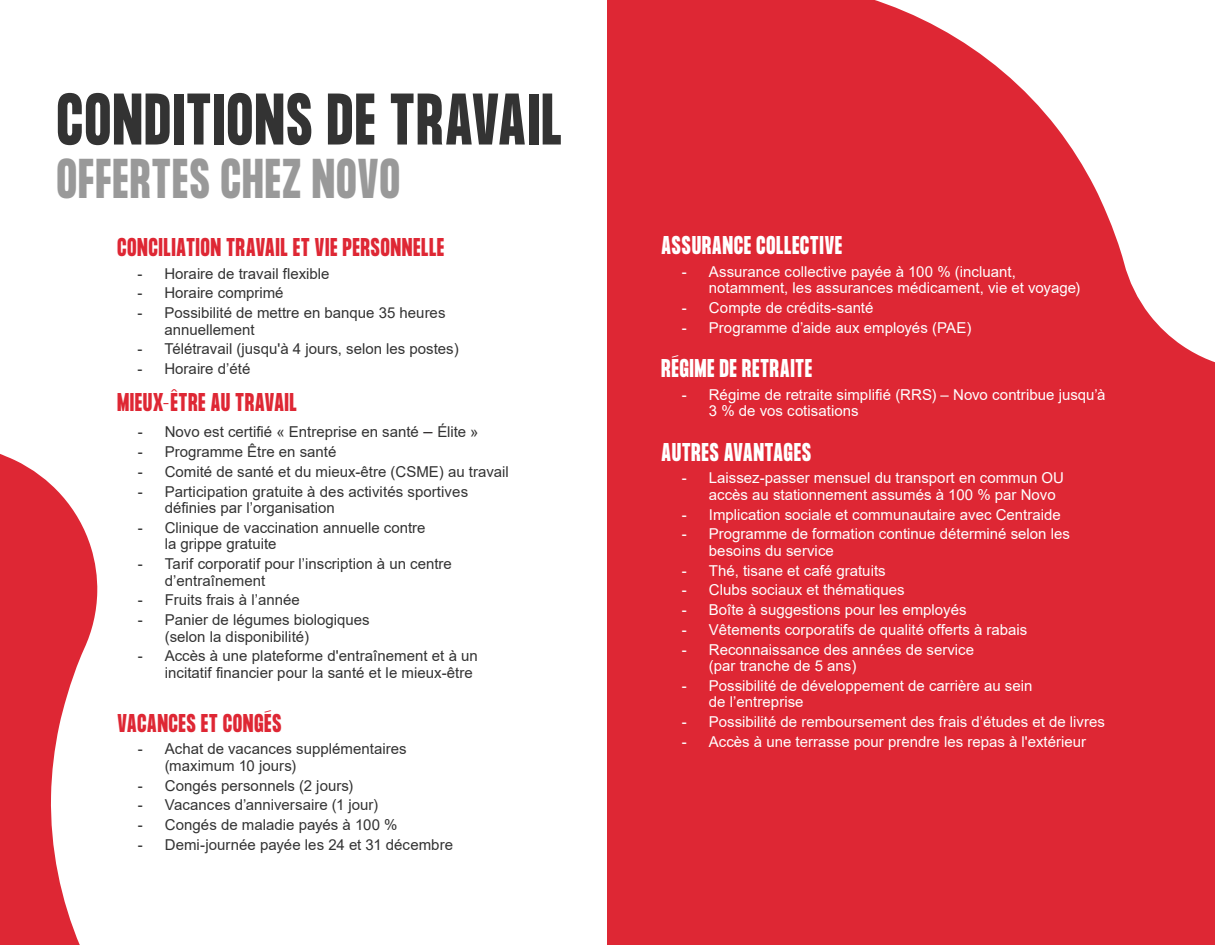
<style>
.page{position:relative;width:1215px;height:945px;background:#fff}
.page>*{position:absolute;margin:0;border:0;box-sizing:border-box;transform-origin:0 0}
.t1{font:700 63.75px "Formula Condensed";letter-spacing:.045em;color:#333}
.t2{font:700 49.05px "Formula Condensed";letter-spacing:.045em;color:#999}
.t3{font:700 22.5px "Formula Condensed";letter-spacing:.05em;color:#de2734}
.t4{font:700 22.5px "Formula Condensed";letter-spacing:.05em;color:#fff}
.t5{font:15px/16.5px "Arial";color:#333}
.t6{font:15px/16.5px "Arial";color:#fff}
.s1{font-size:16.5px;color:#231f20}
</style>
<div class="page">
<div style="left:608px;top:0;width:607px;height:945px;background:#de2734"></div>
<svg style="left:0;top:454px;width:98px;height:491px;fill:#de2734"></svg>
<svg style="left:607px;top:0;width:608px;height:376px"></svg>
<p class="t1" style="left:57px;top:81px;width:506px">CONDITIONS DE TRAVAIL</p>
<p class="t2" style="left:57px;top:150px;width:344px">OFFERTES CHEZ NOVO</p>
<h2 class="t3" style="left:117px;top:233px;width:328px">CONCILIATION TRAVAIL ET VIE PERSONNELLE</h2>
<p class="t5" style="left:137px;top:265px;width:194px">- Horaire de travail flexible</p>
<p class="t5" style="left:137px;top:285px;width:148px">- Horaire comprimé</p>
<p class="t5" style="left:164px;top:304px;width:283px;text-indent:-27px">- Possibilité de mettre en banque 35 heures annuellement</p>
<p class="t5" style="left:137px;top:341px;width:323px">- Télétravail (jusqu'à 4 jours, selon les postes)</p>
<p class="t5" style="left:137px;top:360px;width:114px">- Horaire d’été</p>
<h2 class="t3" style="left:117px;top:389px;width:181px">MIEUX- ÊTRE AU TRAVAIL</h2>
<p class="t5" style="left:138px;top:424px;width:342px">- Novo est certifié « Entreprise en santé <span class="s1">–</span> Élite »</p>
<p class="t5" style="left:138px;top:443px;width:200px">- Programme Être en santé</p>
<p class="t5" style="left:138px;top:463px;width:373px">- Comité de santé et du mieux-être (CSME) au travail</p>
<p class="t5" style="left:165px;top:483px;width:305px;text-indent:-27px">- Participation gratuite à des activités sportives définies par l’organisation</p>
<p class="t5" style="left:165px;top:519px;width:262px;text-indent:-27px">- Clinique de vaccination annuelle contre la grippe gratuite</p>
<p class="t5" style="left:165px;top:555px;width:289px;text-indent:-27px">- Tarif corporatif pour l’inscription à un centre d’entraînement</p>
<p class="t5" style="left:138px;top:592px;width:164px">- Fruits frais à l’année</p>
<p class="t5" style="left:165px;top:611px;width:207px;text-indent:-27px">- Panier de légumes biologiques (selon la disponibilité)</p>
<p class="t5" style="left:165px;top:648px;width:315px;text-indent:-27px">- Accès à une plateforme d'entraînement et à un incitatif financier pour la santé et le mieux-être</p>
<h2 class="t3" style="left:117px;top:709px;width:165px">VACANCES ET CONGÉS</h2>
<p class="t5" style="left:165px;top:741px;width:244px;text-indent:-27px">- Achat de vacances supplémentaires (maximum 10 jours)</p>
<p class="t5" style="left:138px;top:777px;width:217px">- Congés personnels (2 jours)</p>
<p class="t5" style="left:138px;top:797px;width:242px">- Vacances d’anniversaire (1 jour)</p>
<p class="t5" style="left:138px;top:817px;width:261px">- Congés de maladie payés à 100 %</p>
<p class="t5" style="left:138px;top:836px;width:317px">- Demi-journée payée les 24 et 31 décembre</p>
<h2 class="t4" style="left:662px;top:232px;width:182px">ASSURANCE COLLECTIVE</h2>
<p class="t6" style="left:709px;top:263px;width:373px;text-indent:-27px">- Assurance collective payée à 100 % (incluant, notamment, les assurances médicament, vie et voyage)</p>
<p class="t6" style="left:682px;top:300px;width:193px">- Compte de crédits-santé</p>
<p class="t6" style="left:682px;top:319px;width:291px">- Programme d’aide aux employés (PAE)</p>
<h2 class="t4" style="left:662px;top:355px;width:152px">RÉGIME DE RETRAITE</h2>
<p class="t6" style="left:709px;top:386px;width:398px;text-indent:-27px">- Régime de retraite simplifié (RRS) – Novo contribue jusqu’à<br>3 % de vos cotisations</p>
<h2 class="t4" style="left:662px;top:438px;width:151px">AUTRES AVANTAGES</h2>
<p class="t6" style="left:709px;top:470px;width:357px;text-indent:-27px">- Laissez-passer mensuel du transport en commun OU accès au stationnement assumés à 100 % par Novo</p>
<p class="t6" style="left:682px;top:506px;width:380px">- Implication sociale et communautaire avec Centraide</p>
<p class="t6" style="left:709px;top:526px;width:362px;text-indent:-27px">- Programme de formation continue déterminé selon les besoins du service</p>
<p class="t6" style="left:682px;top:562px;width:205px">- Thé, tisane et café gratuits</p>
<p class="t6" style="left:682px;top:582px;width:224px">- Clubs sociaux et thématiques</p>
<p class="t6" style="left:682px;top:602px;width:286px">- Boîte à suggestions pour les employés</p>
<p class="t6" style="left:682px;top:621px;width:347px">- Vêtements corporatifs de qualité offerts à rabais</p>
<p class="t6" style="left:709px;top:641px;width:267px;text-indent:-27px">- Reconnaissance des années de service (par tranche de 5 ans)</p>
<p class="t6" style="left:709px;top:677px;width:325px;text-indent:-27px">- Possibilité de développement de carrière au sein de l’entreprise</p>
<p class="t6" style="left:682px;top:713px;width:424px">- Possibilité de remboursement des frais d’études et de livres</p>
<p class="t6" style="left:682px;top:733px;width:406px">- Accès à une terrasse pour prendre les repas à l'extérieur</p>
</div>
